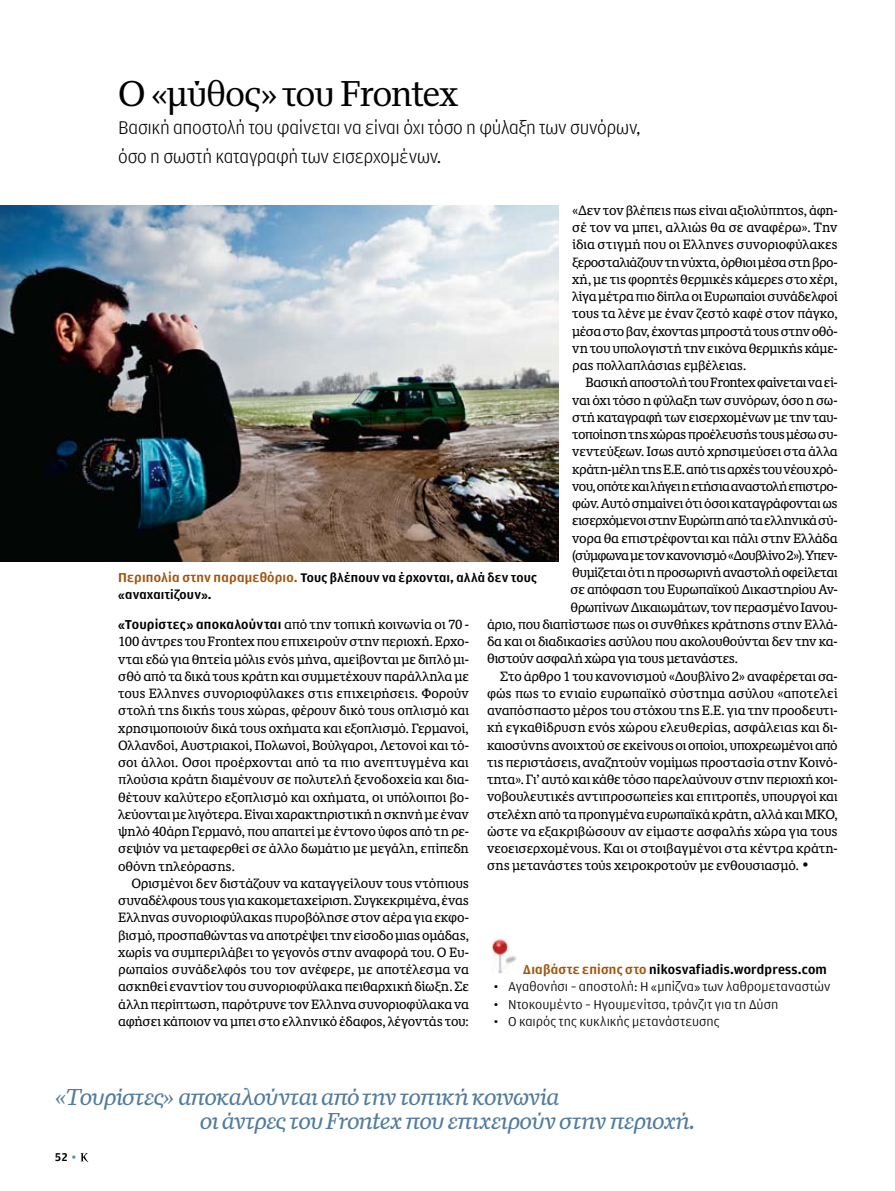
<style>
.page{position:relative;width:895px;height:1191px;background:#fff}
.page>*{position:absolute;margin:0;border:0;box-sizing:border-box;transform-origin:0 0}
.t1{font:36px "KA Sabbato SB";letter-spacing:-.045em;color:#000}
.t2{font:italic 23.1px/24.6px "KAS Quiosco";letter-spacing:-.035em;color:#517b9c;scale:1.04 1}
.t3{font:300 19.5px/28.5px "KAS Amplitude 01";letter-spacing:-.015em;color:#000}
.t4{font:13.65px "KAS Amplitude 03 Roman";letter-spacing:.005em;color:#000;scale:1.05 1}
.t5{font:13.65px "KAS Amplitude 07 NW Bold";letter-spacing:.015em;color:#000;scale:1.04 1}
.t6{font:13.2px/16.5px "KAS Amplitude 07 NW Bold";letter-spacing:.01em;color:#000;scale:1.04 1}
.t7{font:12.9px/17.2px "KA News Light 703";letter-spacing:-.025em;color:#000;text-align:justify}
.t8{font:12.9px "KA News Light 703";letter-spacing:-.005em;color:#000}
.t9{font:12.9px "KA News Light 703";letter-spacing:-.055em;color:#000}
.t10{font:12.9px "KA News Light 703";letter-spacing:-.05em;color:#000}
.t11{font:12px "KAS Amplitude 07 NW Bold";color:#000}
.s1{font-size:13.65px;color:#a2550b}
.s2{font-family:"KAS Amplitude 07 NW Bold";font-size:13.65px}
.s3{color:#a2550b}
.s4{color:#528dbb}
</style>
<div class="page">
<svg style="left:81px;top:1153px;width:7px;height:9px"></svg>
<img style="left:0;top:206px;width:558px;height:355px">
<img style="left:491px;top:938px;width:26px;height:36px">
<h1 class="t1" style="left:118px;top:72px;width:342px">O «μύθος» του Frontex</h1>
<h3 class="t3" style="left:118px;top:114px;width:524px">Βασική αποστολή του φαίνεται να είναι όχι τόσο η φύλαξη των συνόρων, όσο η σωστή καταγραφή των εισερχομένων.</h3>
<p class="t7" style="left:572px;top:202px;width:267px">«Δεν τον βλέπεις πως είναι αξιολύπητος, άφη&shy;σέ τον να μπει, αλλιώς θα σε αναφέρω». Την ίδια στιγμή που οι Ελληνες συνοριοφύλακες ξεροσταλιάζουν τη νύχτα, όρθιοι μέσα στη βρο&shy;χή, με τις φορητές θερμικές κάμερες στο χέρι, λίγα μέτρα πιο δίπλα οι Ευρωπαίοι συνάδελφοί τους τα λένε με έναν ζεστό καφέ στον πάγκο, μέσα στο βαν, έχοντας μπροστά τους στην οθό&shy;νη του υπολογιστή την εικόνα θερμικής κάμε&shy;ρας πολλαπλάσιας εμβέλειας.</p>
<p class="t7" style="left:585px;top:374px;width:254px">Βασική αποστολή του Frontex φαίνεται να εί-</p>
<p class="t7" style="left:572px;top:391px;width:267px">ναι όχι τόσο η φύλαξη των συνόρων, όσο η σω-</p>
<p class="t7" style="left:572px;top:409px;width:267px">στή καταγραφή των εισερχομένων με την ταυ-</p>
<p class="t7" style="left:572px;top:426px;width:267px">τοποίηση της χώρας προέλευσής τους μέσω συ-</p>
<p class="t7" style="left:572px;top:443px;width:267px">νεντεύξεων. Iσως αυτό χρησιμεύσει στα άλλα</p>
<p class="t7" style="left:572px;top:460px;width:267px">κράτη-μέλη της Ε.Ε. από τις αρχές του νέου χρό-</p>
<p class="t9" style="left:572px;top:478px;width:267px">νου, οπότε και λήγει η ετήσια αναστολή επιστρο-</p>
<p class="t7" style="left:572px;top:495px;width:267px">φών. Αυτό σημαίνει ότι όσοι καταγράφονται ως</p>
<p class="t10" style="left:572px;top:513px;width:267px">εισερχόμενοι στην Ευρώπη από τα ελληνικά σύ-</p>
<p class="t7" style="left:572px;top:529px;width:267px">νορα θα επιστρέφονται και πάλι στην Ελλάδα</p>
<p class="t9" style="left:572px;top:547px;width:267px">(σύμφωνα με τον κανονισμό «Δουβλίνο 2»). Υπεν-</p>
<p class="t7" style="left:572px;top:564px;width:267px">θυμίζεται ότι η προσωρινή αναστολή οφείλεται</p>
<p class="t7" style="left:570px;top:581px;width:269px">σε απόφαση του Ευρωπαϊκού Δικαστηρίου Αν-</p>
<p class="t7" style="left:570px;top:598px;width:269px">θρωπίνων Δικαιωμάτων, τον περασμένο Ιανου-</p>
<p class="t7" style="left:487px;top:616px;width:352px">άριο, που διαπίστωσε πως οι συνθήκες κράτησης στην Ελλά-</p>
<p class="t7" style="left:487px;top:633px;width:352px">δα και οι διαδικασίες ασύλου που ακολουθούνται δεν την κα-</p>
<p class="t7" style="left:487px;top:650px;width:252px">θιστούν ασφαλή χώρα για τους μετανάστες.</p>
<p class="t7" style="left:500px;top:667px;width:339px">Στο άρθρο 1 του κανονισμού «Δουβλίνο 2» αναφέρεται σα-</p>
<p class="t8" style="left:487px;top:685px;width:352px">φώς πως το ενιαίο ευρωπαϊκό σύστημα ασύλου «αποτελεί</p>
<p class="t7" style="left:487px;top:702px;width:352px">αναπόσπαστο μέρος του στόχου της Ε.Ε. για την προοδευτι-</p>
<p class="t8" style="left:487px;top:720px;width:352px">κή εγκαθίδρυση ενός χώρου ελευθερίας, ασφάλειας και δι-</p>
<p class="t7" style="left:487px;top:736px;width:352px">καιοσύνης ανοιχτού σε εκείνους οι οποίοι, υποχρεωμένοι από</p>
<p class="t7" style="left:487px;top:754px;width:352px">τις περιστάσεις, αναζητούν νομίμως προστασία στην Κοινό-</p>
<p class="t7" style="left:487px;top:771px;width:352px">τητα». Γι’ αυτό και κάθε τόσο παρελαύνουν στην περιοχή κοι-</p>
<p class="t7" style="left:487px;top:788px;width:352px">νοβουλευτικές αντιπροσωπείες και επιτροπές, υπουργοί και</p>
<p class="t7" style="left:487px;top:805px;width:352px">στελέχη από τα προηγμένα ευρωπαϊκά κράτη, αλλά και ΜΚΟ,</p>
<p class="t8" style="left:487px;top:823px;width:352px">ώστε να εξακριβώσουν αν είμαστε ασφαλής χώρα για τους</p>
<p class="t7" style="left:487px;top:840px;width:352px">νεοεισερχομένους. Και οι στοιβαγμένοι στα κέντρα κράτη-</p>
<p class="t7" style="left:487px;top:857px;width:324px">σης μετανάστες τούς χειροκροτούν με ενθουσιασμό. •</p>
<p class="t6" style="left:118px;top:569px;width:404px"><span class="s1">Περιπολία στην παραμεθόριο.</span> Τους βλέπουν να έρχονται, αλλά δεν τους «αναχαιτίζουν».</p>
<p class="t7" style="left:118px;top:616px;width:352px"><span class="s2">«Τουρίστες» αποκαλούνται</span> από την τοπική κοινωνία οι 70 - 100 άντρες του Frontex που επιχειρούν στην περιοχή. Eρχο&shy;νται εδώ για θητεία μόλις ενός μήνα, αμείβονται με διπλό μι&shy;σθό από τα δικά τους κράτη και συμμετέχουν παράλληλα με τους Eλληνες συνοριοφύλακες στις επιχειρήσεις. Φορούν στολή της δικής τους χώρας, φέρουν δικό τους οπλισμό και χρησιμοποιούν δικά τους οχήματα και εξοπλισμό. Γερμανοί, Ολλανδοί, Αυστριακοί, Πολωνοί, Βούλγαροι, Λετονοί και τό&shy;σοι άλλοι. Oσοι προέρχονται από τα πιο ανεπτυγμένα και πλούσια κράτη διαμένουν σε πολυτελή ξενοδοχεία και δια&shy;θέτουν καλύτερο εξοπλισμό και οχήματα, οι υπόλοιποι βο&shy;λεύονται με λιγότερα. Είναι χαρακτηριστική η σκηνή με έναν ψηλό 40άρη Γερμανό, που απαιτεί με έντονο ύφος από τη ρε&shy;σεψιόν να μεταφερθεί σε άλλο δωμάτιο με μεγάλη, επίπεδη οθόνη τηλεόρασης.</p>
<p class="t7" style="left:118px;top:874px;width:352px;text-indent:13px">Ορισμένοι δεν διστάζουν να καταγγείλουν τους ντόπιους συναδέλφους τους για κακομεταχείριση. Συγκεκριμένα, ένας Ελληνας συνοριοφύλακας πυροβόλησε στον αέρα για εκφο&shy;βισμό, προσπαθώντας να αποτρέψει την είσοδο μιας ομάδας, χωρίς να συμπεριλάβει το γεγονός στην αναφορά του. Ο Ευ&shy;ρωπαίος συνάδελφός του τον ανέφερε, με αποτέλεσμα να ασκηθεί εναντίον του συνοριοφύλακα πειθαρχική δίωξη. Σε άλλη περίπτωση, παρότρυνε τον Ελληνα συνοριοφύλακα να αφήσει κάποιον να μπει στο ελληνικό έδαφος, λέγοντάς του:</p>
<p class="t5" style="left:523px;top:962px;width:294px"><span class="s3">Διαβάστε επίσης στο</span> nikosvafiadis.wordpress.com</p>
<p class="t4" style="left:494px;top:979px;width:322px">• Αγαθονήσι – αποστολή: Η «μπίζνα» των λαθρομεταναστών</p>
<p class="t4" style="left:494px;top:996px;width:273px">• Ντοκουμέντο – Ηγουμενίτσα, τράνζιτ για τη Δύση</p>
<p class="t4" style="left:494px;top:1014px;width:217px">• Ο καιρός της κυκλικής μετανάστευσης</p>
<h2 class="t2" style="left:198px;top:1085px;width:479px;text-indent:-143px">«Τουρίστες» αποκαλούνται από την τοπική κοινωνία<br>οι άντρες του Frontex που επιχειρούν στην περιοχή.</h2>
<p class="t11" style="left:55px;top:1150px;width:22px">52 <span class="s4">•</span></p>
</div>
